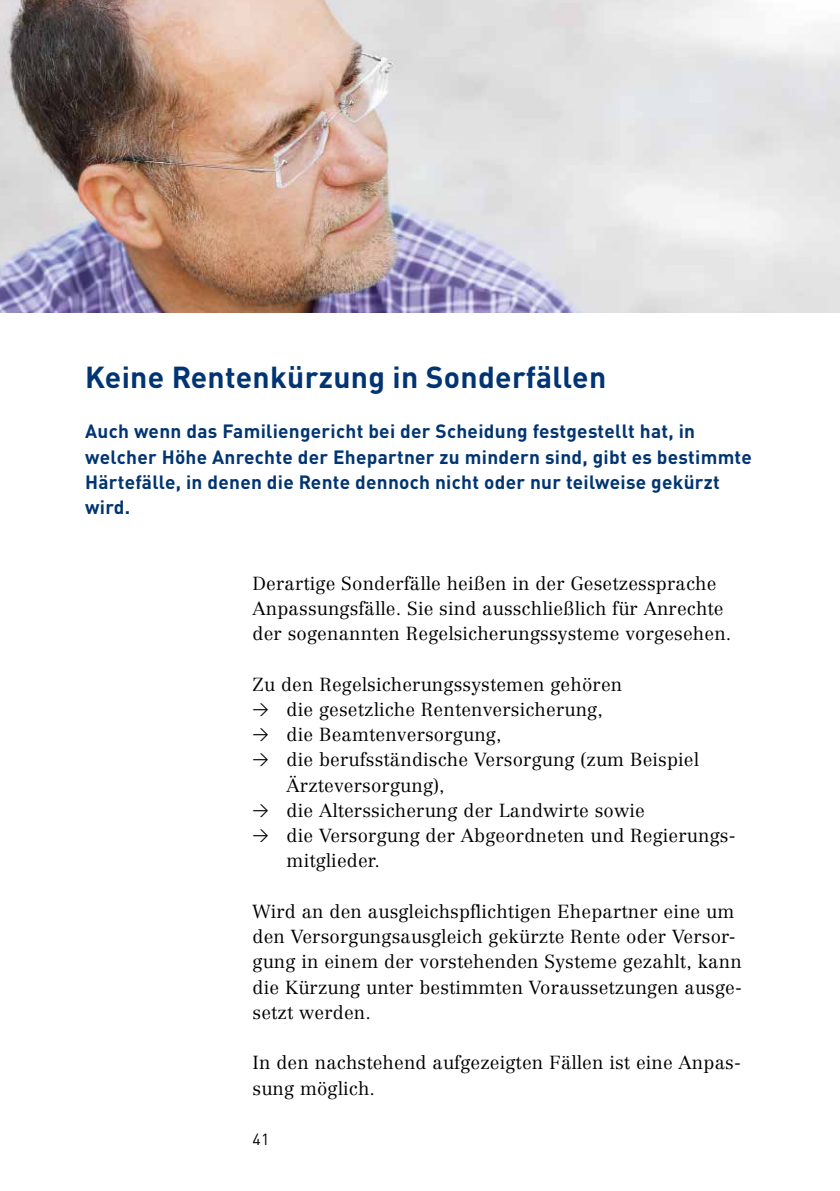
<style>
.page{position:relative;width:840px;height:1191px;background:#fff}
.page>*{position:absolute;margin:0;border:0;box-sizing:border-box;transform-origin:0 0}
.t1{font:700 30px "DIN Pro";letter-spacing:.01em;color:#003472}
.t2{font:700 19px/25.2px "DIN Pro";letter-spacing:.015em;color:#003472}
.t3{font:300 18.6px/25.2px "Centennial LT Pro";letter-spacing:.01em;color:#000}
.t4{font:16px "DIN Pro";color:#000}
.s1{font-family:"DIN Pro";font-weight:400;font-size:16px}
</style>
<div class="page">
<img style="left:0;top:0;width:839px;height:312px">
<h2 class="t1" style="left:85px;top:352px;width:522px">Keine Rentenkürzung in Sonderfällen</h2>
<p class="t2" style="left:85px;top:417px;width:668px">Auch wenn das Familiengericht bei der Scheidung festgestellt hat, in welcher Höhe Anrechte der Ehepartner zu mindern sind, gibt es be stimmte Härtefälle, in denen die Rente dennoch nicht oder nur teilweise gekürzt wird.</p>
<p class="t3" style="left:252px;top:570px;width:480px">Derartige Sonderfälle heißen in der Gesetzessprache<br>Anpassungs fälle. Sie sind ausschließlich für Anrechte der sogenannten Regelsicherungssysteme vorgesehen.</p>
<p class="t3" style="left:252px;top:671px;width:371px">Zu den Regelsicherungssystemen gehören</p>
<p class="t3" style="left:252px;top:697px;width:352px"><span class="s1">→</span> die gesetzliche Rentenversicherung,</p>
<p class="t3" style="left:252px;top:722px;width:250px"><span class="s1">→</span> die Beamtenversorgung,</p>
<p class="t3" style="left:286px;top:747px;width:413px;text-indent:-34px"><span class="s1">→</span> die berufsständische Versorgung (zum Beispiel<br>Ärzte versorgung),</p>
<p class="t3" style="left:252px;top:797px;width:393px"><span class="s1">→</span> die Alterssicherung der Landwirte sowie</p>
<p class="t3" style="left:286px;top:823px;width:450px;text-indent:-34px"><span class="s1">→</span> die Versorgung der Abgeordneten und Regierungs&shy;mitglieder.</p>
<p class="t3" style="left:252px;top:898px;width:490px">Wird an den ausgleichspflichtigen Ehepartner eine um den Versorgungsausgleich gekürzte Rente oder Versor&shy;gung in einem der vorstehenden Systeme gezahlt, kann die Kürzung unter bestimmten Voraussetzungen ausge&shy;setzt werden.</p>
<p class="t3" style="left:252px;top:1050px;width:489px">In den nachstehend aufgezeigten Fällen ist eine Anpas&shy;sung möglich.</p>
<p class="t4" style="left:252px;top:1126px;width:18px">41</p>
</div>
